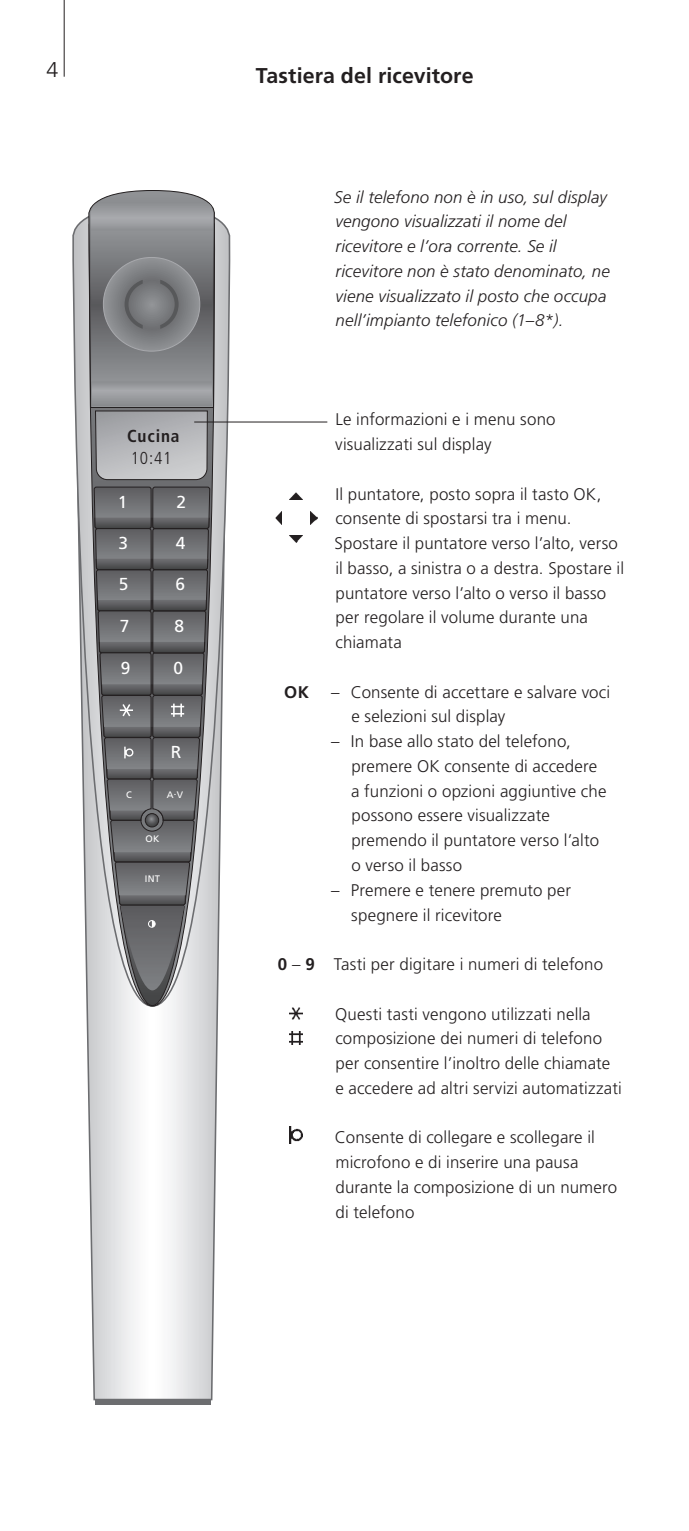
<style>
.page{position:relative;width:689px;height:1531px;background:#fff}
.page>*{position:absolute;margin:0;border:0;box-sizing:border-box;transform-origin:0 0}
.t1{font:700 21.38px "Frutiger";letter-spacing:.005em;color:#231f20}
.t2{font:300 21.38px "Frutiger";color:#231f20}
.t3{font:17.32px "Frutiger";color:#fff}
.t4{font:700 condensed 17.32px "Frutiger";letter-spacing:.05em;color:#231f20}
.t5{font:300 condensed 17.32px "Frutiger";color:#231f20}
.t6{font:300 16.88px/24.8px "Frutiger";letter-spacing:.01em;color:#231f20}
.t7{font:italic 300 16.88px/24.8px "Frutiger";letter-spacing:.01em;color:#231f20}
.t8{font:700 16.88px "Frutiger";color:#231f20}
.t9{font:9.45px "Frutiger";color:#fff}
.s1{font-weight:300}
</style>
<div class="page">
<svg style="left:290px;top:493px;width:13px;height:6px"></svg>
<svg style="left:275px;top:511px;width:7px;height:13px"></svg>
<svg style="left:311px;top:511px;width:6px;height:13px"></svg>
<svg style="left:290px;top:536px;width:13px;height:6px"></svg>
<svg style="left:290px;top:1007px;width:13px;height:12px"></svg>
<svg style="left:290px;top:1031px;width:13px;height:13px"></svg>
<img style="left:290px;top:1126px;width:13px;height:17px">
<div style="left:96px;top:1399px;width:115px;height:6px;background:#6c6d70"></div>
<svg style="left:86px;top:1007px;width:133px;height:394px"></svg>
<svg style="left:72px;top:217px;width:160px;height:763px"></svg>
<svg style="left:86px;top:220px;width:134px;height:787px;background:#bbbbbd"></svg>
<svg style="left:87px;top:190px;width:130px;height:290px;background:#8f9194"></svg>
<svg style="left:94px;top:487px;width:116px;height:519px;background:#7b7c7e"></svg>
<hr style="left:64px;top:0;width:1px;height:77px;background:#231f20">
<hr style="left:194px;top:422px;width:133px;height:1px;background:#231f20">
<p class="t2" style="left:47px;top:57px;width:13px">4</p>
<p class="t4" style="left:127px;top:425px;width:54px">Cucina</p>
<p class="t5" style="left:131px;top:448px;width:42px">10:41</p>
<p class="t3" style="left:118px;top:492px;width:11px">1</p>
<p class="t3" style="left:118px;top:533px;width:11px">3</p>
<p class="t3" style="left:119px;top:574px;width:11px">5</p>
<p class="t3" style="left:120px;top:616px;width:11px">7</p>
<p class="t3" style="left:121px;top:658px;width:11px">9</p>
<p class="t3" style="left:176px;top:492px;width:11px">2</p>
<p class="t3" style="left:176px;top:533px;width:11px">4</p>
<p class="t3" style="left:175px;top:574px;width:11px">6</p>
<p class="t3" style="left:174px;top:616px;width:11px">8</p>
<p class="t3" style="left:174px;top:658px;width:11px">0</p>
<p class="t9" style="left:126px;top:789px;width:7px">C</p>
<p class="t3" style="left:171px;top:742px;width:12px">R</p>
<p class="t9" style="left:167px;top:789px;width:18px">A.V</p>
<p class="t9" style="left:145px;top:833px;width:15px">OK</p>
<p class="t9" style="left:145px;top:873px;width:17px">INT</p>
<p class="t1" style="left:256px;top:63px;width:219px">Tastiera del ricevitore</p>
<p class="t7" style="left:334px;top:184px;width:277px">Se il telefono non è in uso, sul display vengono visualizzati il nome del ricevitore e l’ora corrente. Se il ricevitore non è stato denominato, ne viene visualizzato il posto che occupa nell’impianto telefonico (1–8*).</p>
<p class="t8" style="left:284px;top:682px;width:26px">OK</p>
<p class="t8" style="left:278px;top:954px;width:38px">0 <span class="s1">–</span> 9</p>
<p class="t6" style="left:335px;top:407px;width:222px">Le informazioni e i menu sono visualizzati sul display</p>
<p class="t6" style="left:334px;top:481px;width:291px">Il puntatore, posto sopra il tasto OK, consente di spostarsi tra i menu.<br>Spostare il puntatore verso l’alto, verso il basso, a sinistra o a destra. Spostare il puntatore verso l’alto o verso il basso per regolare il volume durante una chiamata</p>
<p class="t6" style="left:351px;top:679px;width:260px;text-indent:-20px">– Consente di accettare e salvare voci e selezioni sul display</p>
<p class="t6" style="left:351px;top:729px;width:257px;text-indent:-20px">– In base allo stato del telefono, premere OK consente di accedere a funzioni o opzioni aggiuntive che possono essere visualizzate premendo il puntatore verso l’alto o verso il basso</p>
<p class="t6" style="left:351px;top:877px;width:221px;text-indent:-20px">– Premere e tenere premuto per spegnere il ricevitore</p>
<p class="t6" style="left:334px;top:952px;width:271px">Tasti per digitare i numeri di telefono</p>
<p class="t6" style="left:335px;top:1001px;width:288px">Questi tasti vengono utilizzati nella composizione dei numeri di telefono per consentire l’inoltro delle chiamate e accedere ad altri servizi automatizzati</p>
<p class="t6" style="left:335px;top:1125px;width:284px">Consente di collegare e scollegare il microfono e di inserire una pausa durante la composizione di un numero di telefono</p>
</div>
